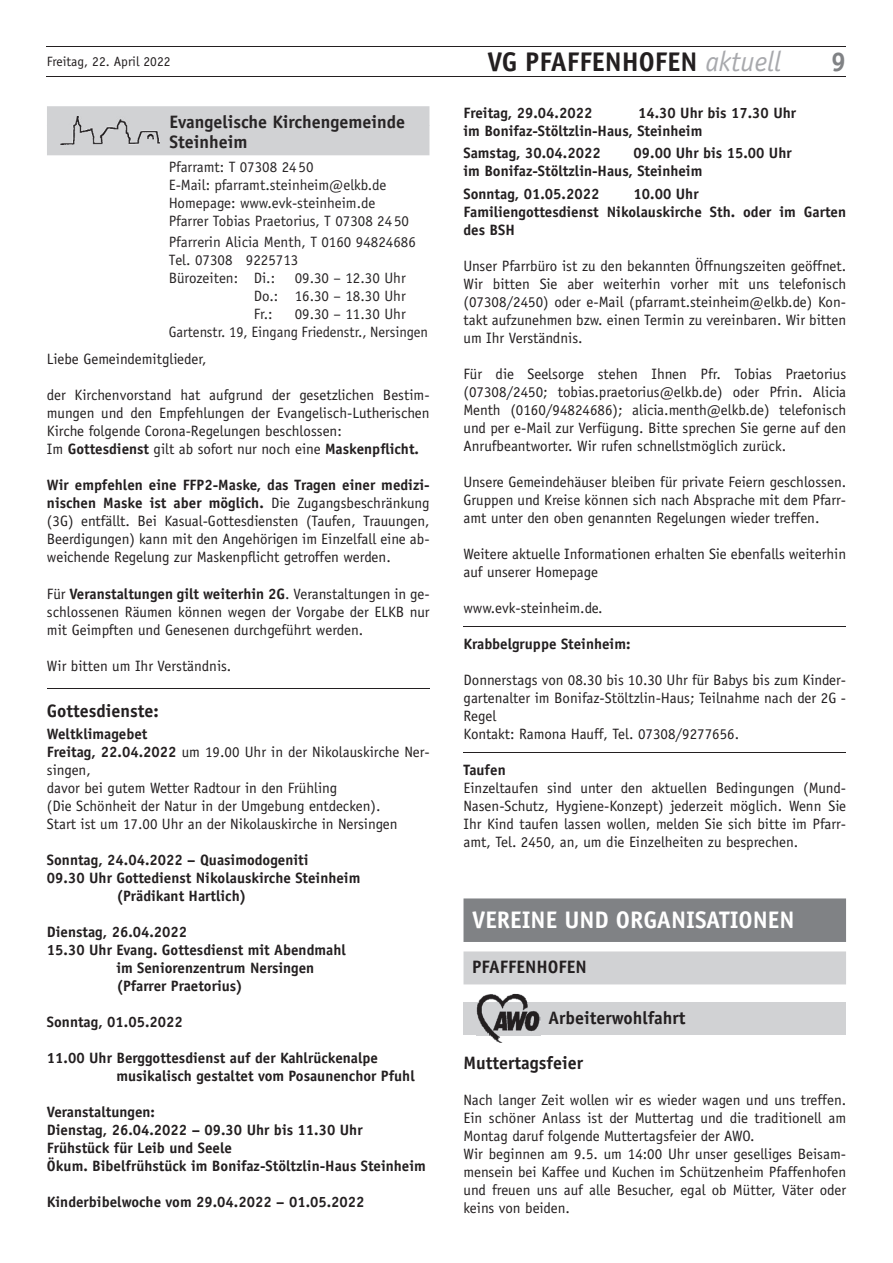
<style>
.page{position:relative;width:893px;height:1263px;background:#fff}
.page>*{position:absolute;margin:0;border:0;box-sizing:border-box;transform-origin:0 0}
.t1{font:700 27px "Officina Sans";color:#231f20}
.t2{font:700 27px "Officina Sans";color:#808285}
.t3{font:700 24px "Officina Sans";color:#fff}
.t4{font:700 18px "Officina Sans";color:#231f20}
.t5{font:700 18px/19.5px "Officina Sans";color:#282526}
.t6{font:15px/18px "Officina Sans";color:#231f20;text-align:justify}
.t7{font:700 15px/18px "Officina Sans";color:#231f20}
.t8{font:15px/18px "Officina Sans";color:#282526}
.t9{font:13.5px "Officina Sans";color:#231f20}
.s1{font-weight:400;font-style:italic;font-size:28.35px;color:#a8a9ad}
.s2{font-weight:700}
</style>
<div class="page">
<hr style="left:47px;top:76px;width:799px;height:1px;background:#231f20">
<hr style="left:47px;top:47px;width:799px;height:1px;background:#231f20">
<hr style="left:47px;top:688px;width:383px;height:1px;background:#231f20">
<div style="left:47px;top:106px;width:382px;height:19px;background:#d1d2d4"></div>
<div style="left:47px;top:125px;width:382px;height:30px;background:#d1d2d4"></div>
<img style="left:60px;top:116px;width:99px;height:28px">
<hr style="left:463px;top:626px;width:383px;height:1px;background:#231f20">
<hr style="left:463px;top:752px;width:383px;height:1px;background:#231f20">
<div style="left:463px;top:898px;width:383px;height:44px;background:#808285"></div>
<div style="left:463px;top:951px;width:383px;height:33px;background:#d1d2d4"></div>
<div style="left:463px;top:1002px;width:383px;height:33px;background:#d1d2d4"></div>
<img style="left:476px;top:994px;width:64px;height:49px">
<img style="left:476px;top:1002px;width:64px;height:33px">
<h1 class="t1" style="left:487px;top:45px;width:295px">VG PFAFFENHOFEN <span class="s1">aktuell</span></h1>
<p class="t9" style="left:47px;top:53px;width:125px">Freitag, 22. April 2022</p>
<h1 class="t2" style="left:831px;top:45px;width:17px">9</h1>
<p class="t5" style="left:169px;top:112px;width:237px">Evangelische Kirchengemeinde<br>Steinheim</p>
<p class="t8" style="left:169px;top:158px;width:242px">Pfarramt: T 07308 24 50<br>E-Mail: pfarramt.steinheim@elkb.de Homepage: www.evk-steinheim.de Pfarrer Tobias Praetorius, T 07308 24 50</p>
<p class="t8" style="left:169px;top:233px;width:249px">Pfarrerin Alicia Menth, T 0160 94824686<br>Tel. 07308 9225713<br>Bürozeiten: Di.:</p>
<p class="t8" style="left:254px;top:269px;width:153px;text-align:justify;text-indent:41px">09.30 – 12.30 Uhr Do.: 16.30 – 18.30 Uhr Fr.:</p>
<p class="t8" style="left:169px;top:305px;width:261px;text-indent:126px">09.30 – 11.30 Uhr<br>Gartenstr. 19, Eingang Friedenstr., Nersingen</p>
<p class="t6" style="left:47px;top:350px;width:161px">Liebe Gemeindemitglieder,</p>
<p class="t6" style="left:47px;top:386px;width:384px;text-align:left">der Kirchenvorstand hat aufgrund der gesetzlichen Bestim&shy;mungen und den Empfehlungen der Evangelisch-Lutherischen Kirche folgende Corona-Regelungen beschlossen:<br>Im <span class="s2">Gottesdienst</span> gilt ab sofort nur noch eine <span class="s2">Maskenpflicht.</span></p>
<p class="t6" style="left:47px;top:476px;width:384px"><span class="s2">Wir empfehlen eine FFP2-Maske, das Tragen einer medizi&shy;nischen Maske ist aber möglich.</span> Die Zugangsbeschränkung (3G) entfällt. Bei Kasual-Gottesdiensten (Taufen, Trauungen, Beerdigungen) kann mit den Angehörigen im Einzelfall eine ab&shy;weichende Regelung zur Maskenpflicht getroffen werden.</p>
<p class="t6" style="left:47px;top:584px;width:384px">Für <span class="s2">Veranstaltungen gilt weiterhin 2G</span>. Veranstaltungen in ge&shy;schlossenen Räumen können wegen der Vorgabe der ELKB nur mit Geimpften und Genesenen durchgeführt werden.</p>
<p class="t6" style="left:47px;top:656px;width:186px">Wir bitten um Ihr Verständnis.</p>
<p class="t4" style="left:47px;top:699px;width:113px">Gottesdienste:</p>
<p class="t6" style="left:47px;top:725px;width:384px;text-align:left"><span class="s2">Weltklimagebet<br>Freitag, 22.04.2022</span> um 19.00 Uhr in der Nikolauskirche Ner&shy;singen,<br>davor bei gutem Wetter Radtour in den Frühling<br>(Die Schönheit der Natur in der Umgebung entdecken).<br>Start ist um 17.00 Uhr an der Nikolauskirche in Nersingen</p>
<p class="t7" style="left:47px;top:850px;width:263px">Sonntag, 24.04.2022 – Quasimodogeniti</p>
<p class="t7" style="left:47px;top:868px;width:315px">09.30 Uhr Gottedienst Nikolauskirche Steinheim</p>
<p class="t7" style="left:116px;top:886px;width:131px">(Prädikant Hartlich)</p>
<p class="t7" style="left:47px;top:922px;width:142px">Dienstag, 26.04.2022</p>
<p class="t7" style="left:47px;top:940px;width:300px">15.30 Uhr Evang. Gottesdienst mit Abendmahl</p>
<p class="t7" style="left:116px;top:958px;width:199px">im Seniorenzentrum Nersingen</p>
<p class="t7" style="left:116px;top:976px;width:128px">(Pfarrer Praetorius)</p>
<p class="t7" style="left:47px;top:1012px;width:137px">Sonntag, 01.05.2022</p>
<p class="t7" style="left:116px;top:1048px;width:300px;text-indent:-69px">11.00 Uhr Berggottesdienst auf der Kahlrückenalpe musikalisch gestaltet vom Posaunenchor Pfuhl</p>
<p class="t7" style="left:47px;top:1102px;width:380px">Veranstaltungen:<br>Dienstag, 26.04.2022 – 09.30 Uhr bis 11.30 Uhr Frühstück für Leib und Seele<br>Ökum. Bibelfrühstück im Bonifaz-Stöltzlin-Haus Steinheim</p>
<p class="t7" style="left:47px;top:1192px;width:319px">Kinderbibelwoche vom 29.04.2022 – 01.05.2022</p>
<p class="t7" style="left:463px;top:104px;width:334px;text-indent:175px">14.30 Uhr bis 17.30 Uhr im Bonifaz-Stöltzlin-Haus, Steinheim</p>
<p class="t7" style="left:463px;top:144px;width:139px">Samstag, 30.04.2022</p>
<p class="t7" style="left:463px;top:104px;width:130px">Freitag, 29.04.2022</p>
<p class="t7" style="left:463px;top:144px;width:330px;text-indent:170px">09.00 Uhr bis 15.00 Uhr im Bonifaz-Stöltzlin-Haus, Steinheim</p>
<p class="t7" style="left:463px;top:184px;width:137px">Sonntag, 01.05.2022</p>
<p class="t7" style="left:463px;top:184px;width:384px;text-indent:170px">10.00 Uhr<br>Familiengottesdienst Nikolauskirche Sth. oder im Garten des BSH</p>
<p class="t6" style="left:463px;top:257px;width:384px">Unser Pfarrbüro ist zu den bekannten Öffnungszeiten geöffnet.<br>Wir bitten Sie aber weiterhin vorher mit uns telefonisch (07308/2450) oder e-Mail (pfarramt.steinheim@elkb.de) Kon&shy;takt aufzunehmen bzw. einen Termin zu vereinbaren. Wir bitten um Ihr Verständnis.</p>
<p class="t6" style="left:463px;top:365px;width:384px">Für die Seelsorge stehen Ihnen Pfr. Tobias Praetorius (07308/2450; tobias.praetorius@elkb.de) oder Pfrin. Alicia Menth (0160/94824686); alicia.menth@elkb.de) telefonisch und per e-Mail zur Verfügung. Bitte sprechen Sie gerne auf den Anrufbeantworter. Wir rufen schnellstmöglich zurück.</p>
<p class="t6" style="left:463px;top:473px;width:384px">Unsere Gemeindehäuser bleiben für private Feiern geschlossen.<br>Gruppen und Kreise können sich nach Absprache mit dem Pfarr&shy;amt unter den oben genannten Regelungen wieder treffen.</p>
<p class="t6" style="left:463px;top:545px;width:384px">Weitere aktuelle Informationen erhalten Sie ebenfalls weiterhin auf unserer Homepage</p>
<p class="t6" style="left:463px;top:599px;width:141px">www.evk-steinheim.de.</p>
<p class="t7" style="left:463px;top:634px;width:168px">Krabbelgruppe Steinheim:</p>
<p class="t6" style="left:463px;top:671px;width:384px;text-align:left">Donnerstags von 08.30 bis 10.30 Uhr für Babys bis zum Kinder&shy;gartenalter im Bonifaz-Stöltzlin-Haus; Teilnahme nach der 2G - Regel<br>Kontakt: Ramona Hauff, Tel. 07308/9277656.</p>
<p class="t7" style="left:463px;top:760px;width:44px">Taufen</p>
<p class="t6" style="left:463px;top:779px;width:384px">Einzeltaufen sind unter den aktuellen Bedingungen (Mund-Nasen-Schutz, Hygiene-Konzept) jederzeit möglich. Wenn Sie Ihr Kind taufen lassen wollen, melden Sie sich bitte im Pfarr&shy;amt, Tel. 2450, an, um die Einzelheiten zu besprechen.</p>
<h2 class="t3" style="left:472px;top:904px;width:324px">VEREINE UND ORGANISATIONEN</h2>
<p class="t4" style="left:472px;top:956px;width:116px">PFAFFENHOFEN</p>
<p class="t4" style="left:548px;top:1006px;width:138px">Arbeiterwohlfahrt</p>
<p class="t4" style="left:463px;top:1051px;width:121px">Muttertagsfeier</p>
<p class="t6" style="left:463px;top:1090px;width:384px;text-align:left">Nach langer Zeit wollen wir es wieder wagen und uns treffen.<br>Ein schöner Anlass ist der Muttertag und die traditionell am Montag daruf folgende Muttertagsfeier der AWO.<br>Wir beginnen am 9.5. um 14:00 Uhr unser geselliges Beisam&shy;mensein bei Kaffee und Kuchen im Schützenheim Pfaffenhofen und freuen uns auf alle Besucher, egal ob Mütter, Väter oder keins von beiden.</p>
</div>
